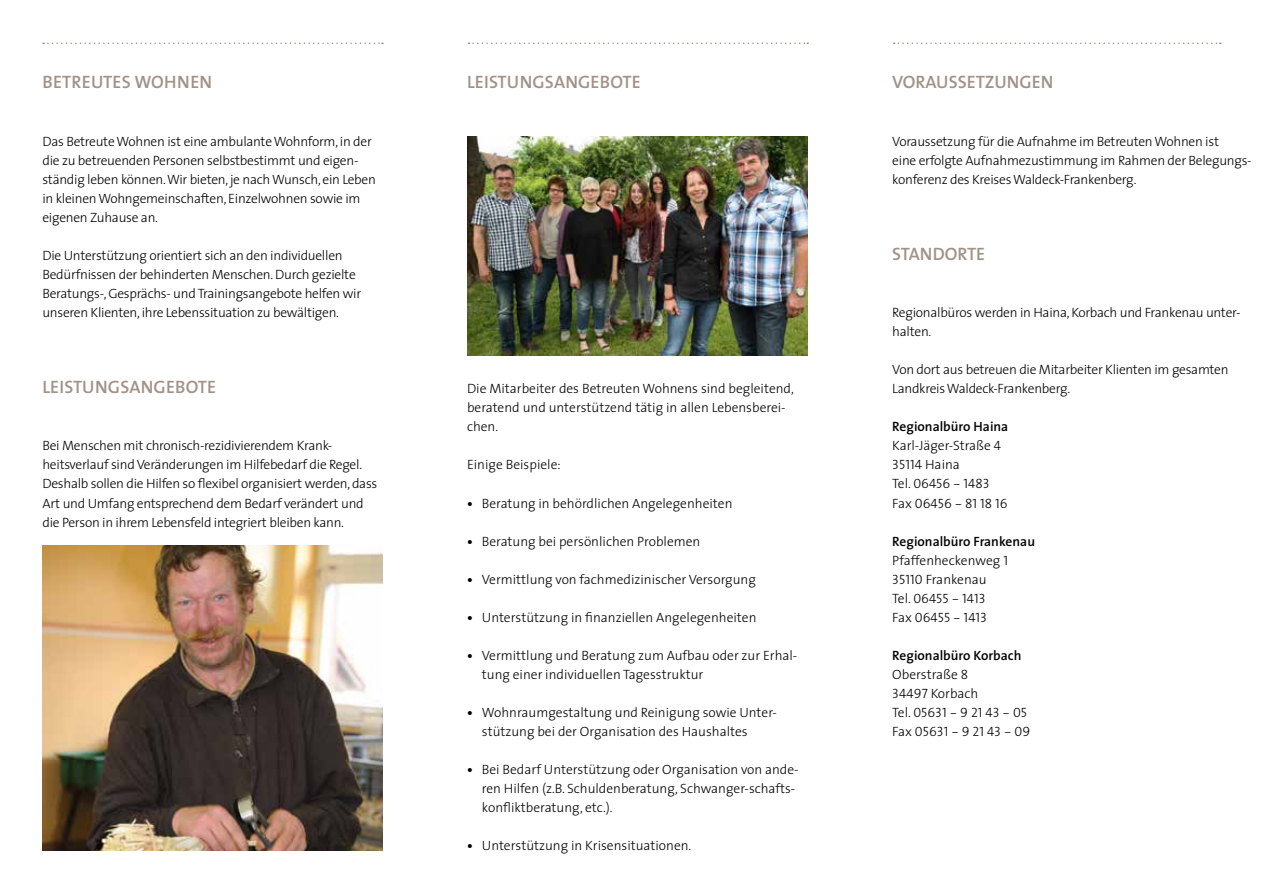
<style>
.page{position:relative;width:1263px;height:893px;background:#fff}
.page>*{position:absolute;margin:0;border:0;box-sizing:border-box;transform-origin:0 0}
.t1{font:600 18px "The Sans";color:#a19287}
.t2{font:300 13.5px/19px "The Sans";letter-spacing:-.02em;color:#000}
.t3{font:300 13.5px/19px "The Sans";color:#000}
.t4{font:13.5px/19px "The Sans Light Caps";color:#000}
.t5{font:600 13.5px/19px "The Sans";color:#000}
.s1{font-weight:700}
.s2{font-weight:300}
.s3{font-family:"The Sans Light Caps";font-weight:400}
.s4{font-family:"The Sans";font-weight:300}
.s5{font-family:"The Sans Light Expert"}
.s6{font-weight:600}
</style>
<div class="page">
<svg style="left:43px;top:43px;width:340px;height:1px"></svg>
<svg style="left:468px;top:43px;width:340px;height:1px"></svg>
<svg style="left:894px;top:43px;width:327px;height:1px"></svg>
<img style="left:42px;top:546px;width:341px;height:304px">
<img style="left:467px;top:137px;width:341px;height:218px">
<h1 class="t1" style="left:42px;top:67px;width:171px">BETREUTES WOHNEN</h1>
<p class="t2" style="left:42px;top:131px;width:335px">Das Betreute Wohnen ist eine ambulante Wohnform, in der die zu betreuenden Personen selbstbestimmt und eigen&shy;ständig leben können. Wir bieten, je nach Wunsch, ein Leben in kleinen Wohngemeinschaften, Einzelwohnen sowie im eigenen Zuhause an.</p>
<p class="t2" style="left:42px;top:245px;width:320px">Die Unterstützung orientiert sich an den individuellen Bedürfnissen der behinderten Menschen. Durch gezielte Beratungs-, Gesprächs- und Trainingsangebote helfen wir unseren Klienten, ihre Lebenssituation zu bewältigen.</p>
<h1 class="t1" style="left:42px;top:372px;width:175px">LEISTUNGSANGEBOTE</h1>
<p class="t2" style="left:42px;top:436px;width:336px">Bei Menschen mit chronisch-rezidivierendem Krank&shy;heitsverlauf sind Veränderungen im Hilfebedarf die Regel.<br>Deshalb sollen die Hilfen so flexibel organisiert werden, dass Art und Umfang entsprechend dem Bedarf verändert und die Person in ihrem Lebensfeld integriert bleiben kann.</p>
<h1 class="t1" style="left:467px;top:67px;width:175px">LEISTUNGSANGEBOTE</h1>
<p class="t3" style="left:467px;top:379px;width:328px">Die Mitarbeiter des Betreuten Wohnens sind begleitend, beratend und unterstützend tätig in allen Lebensberei&shy;chen.</p>
<p class="t3" style="left:467px;top:455px;width:95px">Einige Beispiele:</p>
<p class="t3" style="left:467px;top:493px;width:267px"><span class="s1">•</span> Beratung in behördlichen Angelegenheiten</p>
<p class="t3" style="left:467px;top:531px;width:235px"><span class="s1">•</span> Beratung bei persönlichen Problemen</p>
<p class="t3" style="left:467px;top:569px;width:290px"><span class="s1">•</span> Vermittlung von fachmedizinischer Versorgung</p>
<p class="t3" style="left:467px;top:607px;width:291px"><span class="s1">•</span> Unterstützung in finanziellen Angelegenheiten</p>
<p class="t3" style="left:482px;top:645px;width:317px;text-indent:-15px"><span class="s1">•</span> Vermittlung und Beratung zum Aufbau oder zur Erhal&shy;tung einer individuellen Tagesstruktur</p>
<p class="t3" style="left:482px;top:702px;width:297px;text-indent:-15px"><span class="s1">•</span> Wohnraumgestaltung und Reinigung sowie Unter&shy;stützung bei der Organisation des Haushaltes</p>
<p class="t3" style="left:482px;top:760px;width:318px;text-indent:-15px"><span class="s1">•</span> Bei Bedarf Unterstützung oder Organisation von ande&shy;ren Hilfen (z.B. Schuldenberatung, Schwanger-schafts&shy;konfliktberatung, etc.).</p>
<p class="t3" style="left:467px;top:836px;width:226px"><span class="s1">•</span> Unterstützung in Krisensituationen.</p>
<h1 class="t1" style="left:892px;top:67px;width:163px">VORAUSSETZUNGEN</h1>
<p class="t2" style="left:892px;top:131px;width:361px">Voraussetzung für die Aufnahme im Betreuten Wohnen ist<br>eine erfolgte Aufnahmezustimmung im Rahmen der Belegungs&shy;konferenz des Kreises Waldeck-Frankenberg.</p>
<h1 class="t1" style="left:892px;top:239px;width:94px">STANDORTE</h1>
<p class="t2" style="left:892px;top:302px;width:350px">Regionalbüros werden in Haina, Korbach und Frankenau unter&shy;halten.</p>
<p class="t2" style="left:892px;top:360px;width:338px">Von dort aus betreuen die Mitarbeiter Klienten im gesamten<br>Landkreis Waldeck-Frankenberg.</p>
<p class="t5" style="left:892px;top:417px;width:118px">Regionalbüro Haina<br><span class="s2">Karl-Jäger-Straße</span> <span class="s3">4</span></p>
<p class="t4" style="left:892px;top:455px;width:117px">35114 <span class="s4">Haina<br>Tel.</span> 06456 <span class="s5">-</span> 1483<br><span class="s4">Fax</span> 06456 <span class="s5">-</span> 81 18 16</p>
<p class="t3" style="left:892px;top:531px;width:144px"><span class="s6">Regionalbüro Frankenau<br></span>Pfaffenheckenweg <span class="s3">1<br>35110</span> Frankenau</p>
<p class="t4" style="left:892px;top:588px;width:96px"><span class="s4">Tel.</span> 06455 <span class="s5">-</span> 1413<br><span class="s4">Fax</span> 06455 <span class="s5">-</span> 1413</p>
<p class="t5" style="left:892px;top:645px;width:131px">Regionalbüro Korbach<br><span class="s2">Oberstraße</span> <span class="s3">8<br>34497</span> <span class="s2">Korbach</span></p>
<p class="t4" style="left:892px;top:702px;width:139px"><span class="s4">Tel.</span> 05631 <span class="s5">-</span> 9 21 43 <span class="s5">-</span> 05<br><span class="s4">Fax</span> 05631 <span class="s5">-</span> 9 21 43 <span class="s5">-</span> 09</p>
</div>
